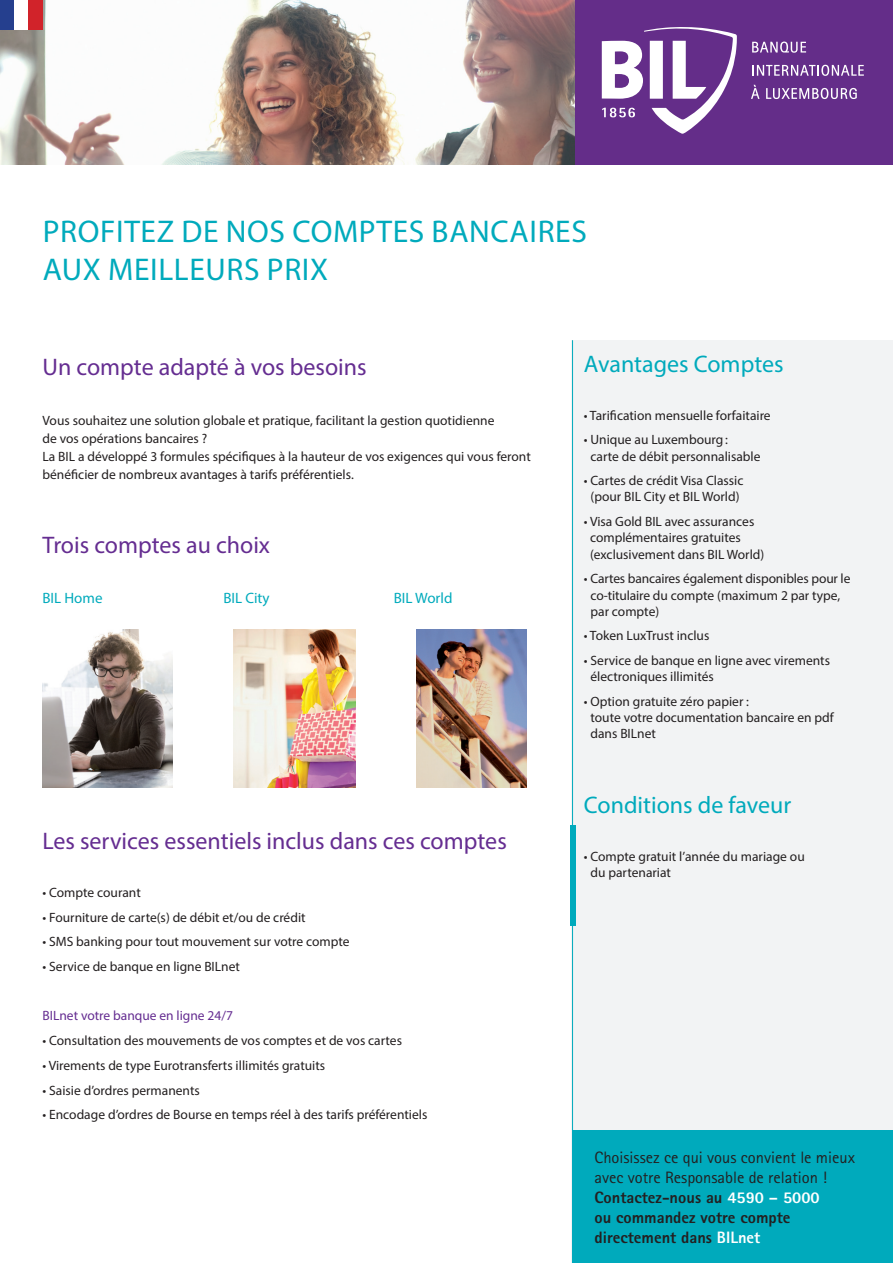
<style>
.page{position:relative;width:893px;height:1263px;background:#fff}
.page>*{position:absolute;margin:0;border:0;box-sizing:border-box;transform-origin:0 0}
.t1{font:31.5px "Myriad Pro";letter-spacing:.02em;color:#00aabc}
.t2{font:24px "Myriad Pro";color:#652d91}
.t3{font:24px "Myriad Pro";color:#00aabc}
.t4{font:16.5px/19.8px "Rotis Sans Serif Std";color:#231f20}
.t5{font:15px "Myriad Pro";color:#00aabc}
.t6{font:13.5px/16.2px "Myriad Pro";color:#231f20}
.t7{font:13.5px "Myriad Pro";color:#652d91}
.s1{font-weight:800}
.s2{font-weight:800;color:#fff}
</style>
<div class="page">
<div style="left:572px;top:340px;width:321px;height:923px;background:#f2f3f4"></div>
<img style="left:0;top:0;width:575px;height:165px">
<img style="left:43px;top:629px;width:129px;height:158px">
<img style="left:233px;top:629px;width:122px;height:158px">
<img style="left:416px;top:629px;width:110px;height:158px">
<hr style="left:572px;top:340px;width:1px;height:923px;background:#00aabc">
<div style="left:573px;top:1130px;width:320px;height:133px;background:#00aabc"></div>
<div style="left:575px;top:0;width:318px;height:165px;background:#642d89"></div>
<svg style="left:602px;top:27px;width:135px;height:107px"></svg>
<svg style="left:752px;top:42px;width:54px;height:11px"></svg>
<svg style="left:752px;top:65px;width:112px;height:11px"></svg>
<svg style="left:751px;top:85px;width:8px;height:14px"></svg>
<svg style="left:766px;top:88px;width:91px;height:11px"></svg>
<div style="left:0;top:0;width:14px;height:30px;background:#253f8e"></div>
<div style="left:14px;top:0;width:14px;height:30px;background:#fff"></div>
<div style="left:28px;top:0;width:15px;height:30px;background:#d1232a"></div>
<div style="left:570px;top:825px;width:5px;height:101px;background:#00aabc"></div>
<p class="t1" style="left:43px;top:212px;width:546px">PROFITEZ DE NOS COMPTES BANCAIRES</p>
<p class="t1" style="left:43px;top:250px;width:287px">AUX MEILLEURS PRIX</p>
<p class="t2" style="left:43px;top:352px;width:326px">Un compte adapté à vos besoins</p>
<p class="t6" style="left:43px;top:411px;width:490px;line-height:18px">Vous souhaitez une solution globale et pratique, facilitant la gestion quotidienne<br>de vos opérations bancaires ?<br>La BIL a développé 3 formules spécifiques à la hauteur de vos exigences qui vous feront bénéficier de nombreux avantages à tarifs préférentiels.</p>
<p class="t2" style="left:43px;top:530px;width:229px">Trois comptes au choix</p>
<p class="t5" style="left:43px;top:588px;width:62px">BIL Home</p>
<p class="t5" style="left:223px;top:588px;width:48px">BIL City</p>
<p class="t5" style="left:394px;top:588px;width:60px">BIL World</p>
<p class="t2" style="left:43px;top:826px;width:466px">Les services essentiels inclus dans ces comptes</p>
<p class="t6" style="left:43px;top:884px;width:100px">• Compte courant</p>
<p class="t6" style="left:43px;top:909px;width:265px">• Fourniture de carte(s) de débit et/ou de crédit</p>
<p class="t6" style="left:43px;top:933px;width:309px">• SMS banking pour tout mouvement sur votre compte</p>
<p class="t6" style="left:43px;top:958px;width:199px">• Service de banque en ligne BILnet</p>
<p class="t7" style="left:43px;top:1007px;width:192px">BILnet votre banque en ligne 24/7</p>
<p class="t6" style="left:43px;top:1032px;width:361px">• Consultation des mouvements de vos comptes et de vos cartes</p>
<p class="t6" style="left:43px;top:1057px;width:284px">• Virements de type Eurotransferts illimités gratuits</p>
<p class="t6" style="left:43px;top:1082px;width:159px">• Saisie d’ordres permanents</p>
<p class="t6" style="left:43px;top:1106px;width:386px">• Encodage d’ordres de Bourse en temps réel à des tarifs préférentiels</p>
<p class="t3" style="left:584px;top:349px;width:201px">Avantages Comptes</p>
<p class="t6" style="left:584px;top:407px;width:188px">• Tarification mensuelle forfaitaire</p>
<p class="t6" style="left:590px;top:431px;width:172px;text-indent:-7px">• Unique au Luxembourg:<br>carte de débit personnalisable</p>
<p class="t6" style="left:584px;top:472px;width:161px;text-align:center">• Cartes de crédit Visa Classic (pour BIL City et BIL World)</p>
<p class="t6" style="left:590px;top:513px;width:176px;text-indent:-6px">• Visa Gold BIL avec assurances complémentaires gratuites (exclusivement dans BIL World)</p>
<p class="t6" style="left:590px;top:570px;width:261px;text-indent:-7px">• Cartes bancaires également disponibles pour le co-titulaire du compte (maximum 2 par type, par compte)</p>
<p class="t6" style="left:584px;top:627px;width:127px">• Token LuxTrust inclus</p>
<p class="t6" style="left:590px;top:652px;width:241px;text-indent:-7px">• Service de banque en ligne avec virements électroniques illimités</p>
<p class="t6" style="left:590px;top:693px;width:245px;text-indent:-7px">• Option gratuite zéro papier :<br>toute votre documentation bancaire en pdf dans BILnet</p>
<p class="t3" style="left:584px;top:790px;width:209px">Conditions de faveur</p>
<p class="t6" style="left:590px;top:848px;width:216px;text-indent:-7px">• Compte gratuit l’année du mariage ou du partenariat</p>
<p class="t4" style="left:594px;top:1148px;width:262px">Choisissez ce qui vous convient le mieux avec votre Responsable de relation !<br><span class="s1">Contactez-nous au</span> <span class="s2">4590 – 5000<br></span><span class="s1">ou commandez votre compte directement dans</span> <span class="s2">BILnet</span></p>
</div>
